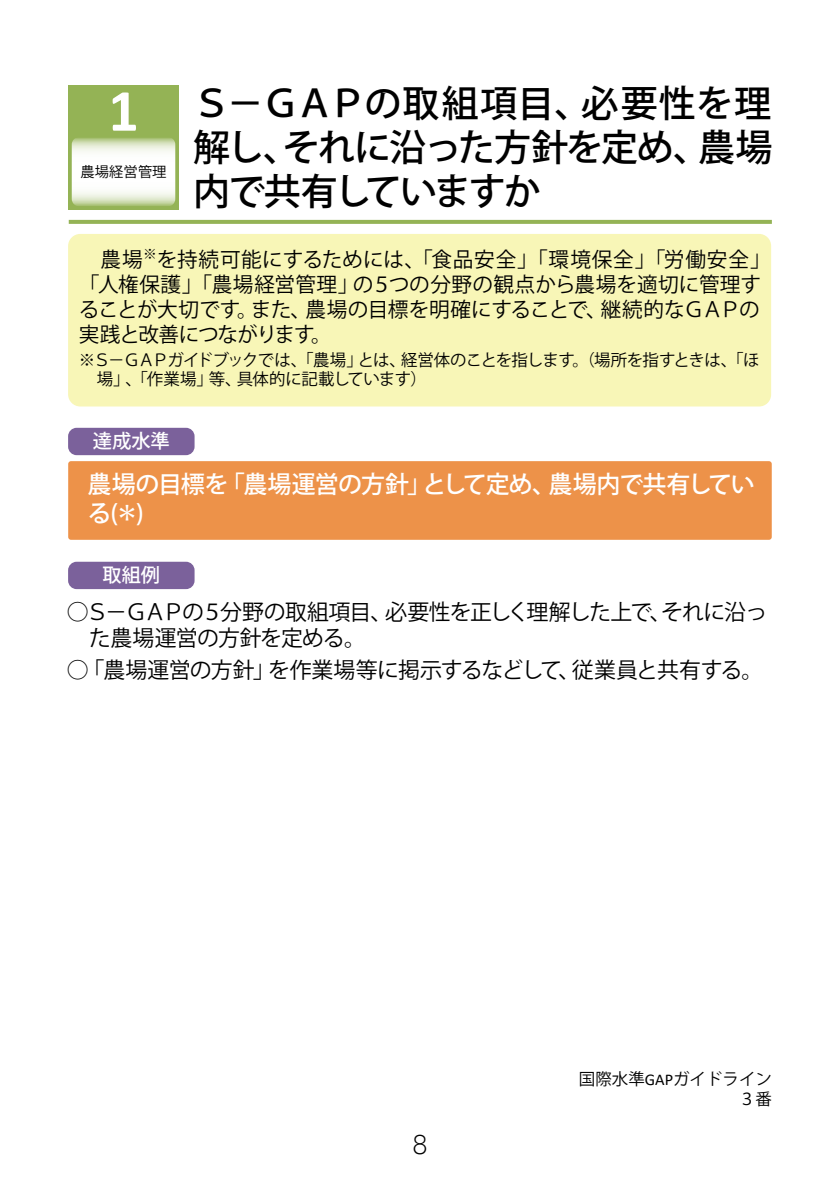
<style>
.page{position:relative;width:840px;height:1191px;background:#fff}
.page>*{position:absolute;margin:0;border:0;box-sizing:border-box;transform-origin:0 0}
.t1{font:700 60px "Calibri";color:#fff}
.t2{font:500 37px/44px "Koz Go Pro";letter-spacing:-.045em;color:#000;text-align:justify}
.t3{font:500 24px/28.8px "Koz Go Pro";letter-spacing:-.04em;color:#fff}
.t4{font:300 24px "Jun 101 Pro";color:#000}
.t5{font:22px/26.2px "Koz Go Pro";letter-spacing:-.04em;color:#000}
.t6{font:20.6px/24.8px "Koz Go Pro";color:#000}
.t7{font:500 19.2px "Koz Go Pro";color:#fff}
.t8{font:16.4px/19.8px "Koz Go Pro";letter-spacing:-.035em;color:#000}
.t9{font:16.4px/19.8px "Koz Go Pro";color:#000;text-align:right}
.t10{font:14.2px "Koz Go Pro";letter-spacing:.005em;color:#000}
.s1{font-family:"Calibri"}
</style>
<div class="page">
<div style="left:68px;top:461px;width:703px;height:79px;background:#ed9249;border-radius:3px"></div>
<div style="left:68px;top:428px;width:126px;height:27px;background:#7b619b;border-radius:9px"></div>
<div style="left:68px;top:85px;width:111px;height:125px;background:#94b355"></div>
<svg style="left:72px;top:138px;width:103px;height:68px;background:#eef3e5"></svg>
<div style="left:68px;top:234px;width:702px;height:172px;background:#f8f6b7;border-radius:12px"></div>
<div style="left:68px;top:562px;width:126px;height:27px;background:#7b619b;border-radius:9px"></div>
<svg style="left:69px;top:220px;width:702px;height:4px;background:#97b55a"></svg>
<h1 class="t1" style="left:108px;top:68px;width:32px">1</h1>
<p class="t10" style="left:80px;top:163px;width:87px">農場経営管理</p>
<h2 class="t2" style="left:193px;top:84px;width:580px">Ｓ－ＧＡＰの取組項目、必要性を理解し、それに沿った方針を定め、農場内で共有していますか</h2>
<p class="t6" style="left:79px;top:248px;width:693px">　農場<sup>※</sup>を持続可能にするためには、「食品安全」「環境保全」「労働安全」「人権保護」「農場経営管理」の５つの分野の観点から農場を適切に管理することが大切です。また、農場の目標を明確にすることで、継続的なＧＡＰの実践と改善につながります。</p>
<p class="t8" style="left:97px;top:350px;width:663px;text-indent:-18px">※Ｓ－ＧＡＰガイドブックでは、「農場」とは、経営体のことを指します。（場所を指すときは、「ほ場」、「作業場」等、具体的に記載しています）</p>
<p class="t7" style="left:93px;top:429px;width:78px">達成水準</p>
<p class="t3" style="left:88px;top:471px;width:668px">農場の目標を「農場運営の方針」として定め、農場内で共有している(＊)</p>
<p class="t7" style="left:102px;top:563px;width:59px">取組例</p>
<p class="t5" style="left:89px;top:599px;width:679px;text-indent:-22px">○Ｓ－ＧＡＰの５分野の取組項目、必要性を正しく理解した上で、それに沿った農場運営の方針を定める。</p>
<p class="t5" style="left:67px;top:658px;width:697px">○「農場運営の方針」を作業場等に掲示するなどして、従業員と共有する。</p>
<p class="t4" style="left:412px;top:1125px;width:17px">8</p>
<p class="t9" style="left:578px;top:1069px;width:194px">国際水準<span class="s1">GAP</span>ガイドライン<br>３番</p>
</div>
